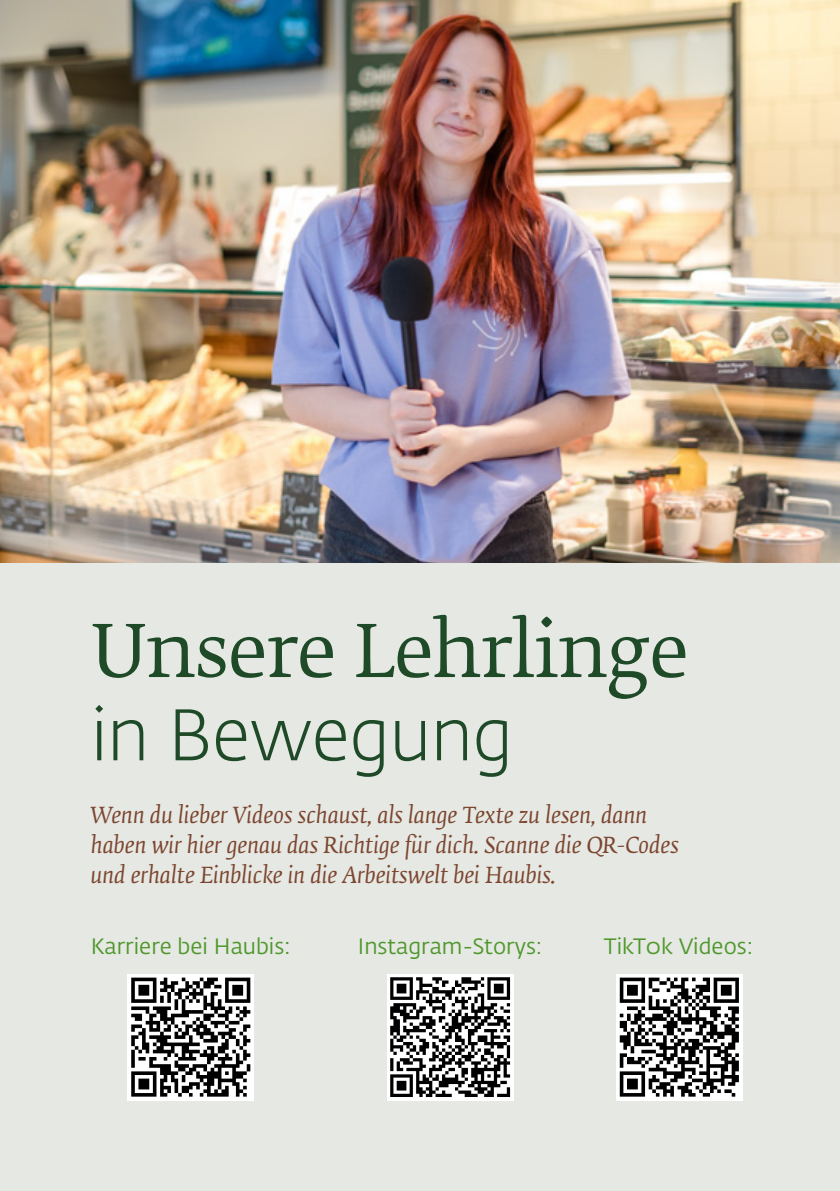
<style>
.page{position:relative;width:840px;height:1191px;background:#fff}
.page>*{position:absolute;margin:0;border:0;box-sizing:border-box;transform-origin:0 0}
.t1{font:72px "Fedra Serif B Pro";letter-spacing:-.01em;color:#22522e}
.t2{font:300 72px "Fedra Sans Pro";letter-spacing:-.01em;color:#22522e}
.t3{font:italic 22px/30px "Fedra Serif B Pro";color:#7c4630}
.t4{font:22px "Fedra Sans Pro";color:#4f982c}
</style>
<div class="page">
<div style="left:0;top:0;width:839px;height:1191px;background:#e6e8e3"></div>
<img style="left:0;top:0;width:839px;height:562px">
<div style="left:127px;top:974px;width:127px;height:126px;background:#fff"></div>
<svg style="left:131px;top:977px;width:119px;height:119px"></svg>
<div style="left:615px;top:974px;width:127px;height:126px;background:#fff"></div>
<svg style="left:619px;top:977px;width:119px;height:119px"></svg>
<div style="left:387px;top:974px;width:126px;height:126px;background:#fff"></div>
<svg style="left:390px;top:977px;width:119px;height:120px"></svg>
<h1 class="t1" style="left:91px;top:610px;width:598px">Unsere Lehrlinge</h1>
<h1 class="t2" style="left:91px;top:687px;width:423px">in Bewegung</h1>
<p class="t3" style="left:91px;top:800px;width:589px">Wenn du lieber Videos schaust, als lange Texte zu lesen, dann haben wir hier genau das Richtige für dich. Scanne die QR-Codes und erhalte Einblicke in die Arbeitswelt bei Haubis.</p>
<p class="t4" style="left:91px;top:931px;width:201px">Karriere bei Haubis:</p>
<p class="t4" style="left:357px;top:931px;width:186px">Instagram-Storys:</p>
<p class="t4" style="left:603px;top:931px;width:151px">TikT0k Videos:</p>
</div>
